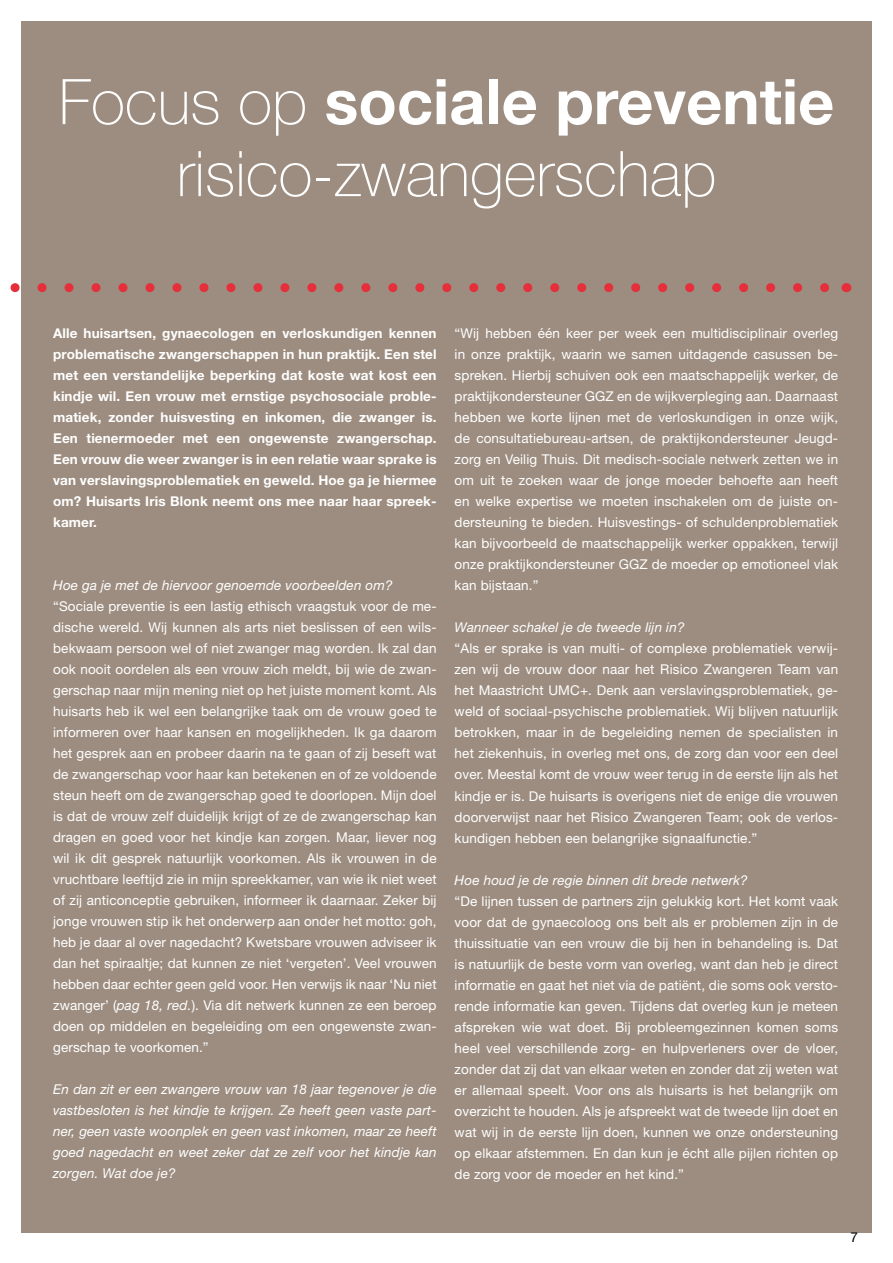
<style>
.page{position:relative;width:893px;height:1263px;background:#fff}
.page>*{position:absolute;margin:0;border:0;box-sizing:border-box;transform-origin:0 0}
.t1{font:100 63px/72px "Helvetica Neue";color:#fff;text-align:center}
.t2{font:13.5px/21px "Helvetica Neue";letter-spacing:.01em;color:#fff;text-align:justify}
.t3{font:700 13.5px/21px "Helvetica Neue";letter-spacing:.01em;color:#fff;text-align:justify}
.t4{font:italic 13.5px/21px "Helvetica Neue";letter-spacing:.01em;color:#fff;text-align:justify}
.t5{font:13.5px "Helvetica Neue";color:#000}
.s1{font-weight:700}
.s2{font-style:italic}
</style>
<div class="page">
<div style="left:21px;top:21px;width:851px;height:1212px;background:#9d8d80"></div>
<svg style="left:10px;top:283px;width:819px;height:9px"></svg>
<h1 class="t1" style="left:59px;top:66px;width:777px">Focus op <span class="s1">sociale preventie </span>risico-zwangerschap</h1>
<p class="t3" style="left:53px;top:322px;width:385px">Alle huisartsen, gynaecologen en verloskundigen kennen problematische zwangerschappen in hun praktijk. Een stel met een verstandelijke beperking dat koste wat kost een kindje wil. Een vrouw met ernstige psychosociale proble&shy;matiek, zonder huisvesting en inkomen, die zwanger is.<br>Een tienermoeder met een ongewenste zwangerschap.<br>Een vrouw die weer zwanger is in een relatie waar sprake is van verslavingsproblematiek en geweld. Hoe ga je hiermee om? Huisarts Iris Blonk neemt ons mee naar haar spreek&shy;kamer.</p>
<p class="t4" style="left:53px;top:574px;width:341px">Hoe ga je met de hiervoor genoemde voorbeelden om?</p>
<p class="t2" style="left:53px;top:596px;width:385px">“Sociale preventie is een lastig ethisch vraagstuk voor de me&shy;dische wereld. Wij kunnen als arts niet beslissen of een wils&shy;bekwaam persoon wel of niet zwanger mag worden. Ik zal dan ook nooit oordelen als een vrouw zich meldt, bij wie de zwan&shy;gerschap naar mijn mening niet op het juiste moment komt. Als huisarts heb ik wel een belangrijke taak om de vrouw goed te informeren over haar kansen en mogelijkheden. Ik ga daarom het gesprek aan en probeer daarin na te gaan of zij beseft wat de zwangerschap voor haar kan betekenen en of ze voldoende steun heeft om de zwangerschap goed te doorlopen. Mijn doel is dat de vrouw zelf duidelijk krijgt of ze de zwangerschap kan dragen en goed voor het kindje kan zorgen. Maar, liever nog wil ik dit gesprek natuurlijk voorkomen. Als ik vrouwen in de vruchtbare leeftijd zie in mijn spreekkamer, van wie ik niet weet of zij anticonceptie gebruiken, informeer ik daarnaar. Zeker bij jonge vrouwen stip ik het onderwerp aan onder het motto: goh, heb je daar al over nagedacht? Kwetsbare vrouwen adviseer ik dan het spiraaltje; dat kunnen ze niet ‘vergeten’. Veel vrouwen hebben daar echter geen geld voor. Hen verwijs ik naar ‘Nu niet zwanger’ (<span class="s2">pag 18, red.</span>). Via dit netwerk kunnen ze een beroep doen op middelen en begeleiding om een ongewenste zwan&shy;gerschap te voorkomen.”</p>
<p class="t4" style="left:53px;top:1079px;width:385px">En dan zit er een zwangere vrouw van 18 jaar tegenover je die vastbesloten is het kindje te krijgen. Ze heeft geen vaste part&shy;ner, geen vaste woonplek en geen vast inkomen, maar ze heeft goed nagedacht en weet zeker dat ze zelf voor het kindje kan zorgen. Wat doe je?</p>
<p class="t2" style="left:455px;top:323px;width:385px">“Wij hebben één keer per week een multidisciplinair overleg in onze praktijk, waarin we samen uitdagende casussen be&shy;spreken. Hierbij schuiven ook een maatschappelijk werker, de praktijkondersteuner GGZ en de wijkverpleging aan. Daarnaast hebben we korte lijnen met de verloskundigen in onze wijk, de consultatiebureau-artsen, de praktijkondersteuner Jeugd&shy;zorg en Veilig Thuis. Dit medisch-sociale netwerk zetten we in om uit te zoeken waar de jonge moeder behoefte aan heeft en welke expertise we moeten inschakelen om de juiste on&shy;dersteuning te bieden. Huisvestings- of schuldenproblematiek kan bijvoorbeeld de maatschappelijk werker oppakken, terwijl onze praktijkondersteuner GGZ de moeder op emotioneel vlak kan bijstaan.”</p>
<p class="t4" style="left:455px;top:617px;width:231px">Wanneer schakel je de tweede lijn in?</p>
<p class="t2" style="left:455px;top:638px;width:385px">“Als er sprake is van multi- of complexe problematiek verwij&shy;zen wij de vrouw door naar het Risico Zwangeren Team van het Maastricht UMC+. Denk aan verslavingsproblematiek, ge&shy;weld of sociaal-psychische problematiek. Wij blijven natuurlijk betrokken, maar in de begeleiding nemen de specialisten in het ziekenhuis, in overleg met ons, de zorg dan voor een deel over. Meestal komt de vrouw weer terug in de eerste lijn als het kindje er is. De huisarts is overigens niet de enige die vrouwen doorverwijst naar het Risico Zwangeren Team; ook de verlos&shy;kundigen hebben een belangrijke signaalfunctie.”</p>
<p class="t4" style="left:455px;top:869px;width:295px">Hoe houd je de regie binnen dit brede netwerk?</p>
<p class="t2" style="left:455px;top:890px;width:385px">“De lijnen tussen de partners zijn gelukkig kort. Het komt vaak voor dat de gynaecoloog ons belt als er problemen zijn in de thuissituatie van een vrouw die bij hen in behandeling is. Dat is natuurlijk de beste vorm van overleg, want dan heb je direct informatie en gaat het niet via de patiënt, die soms ook versto&shy;rende informatie kan geven. Tijdens dat overleg kun je meteen afspreken wie wat doet. Bij probleemgezinnen komen soms heel veel verschillende zorg- en hulpverleners over de vloer, zonder dat zij dat van elkaar weten en zonder dat zij weten wat er allemaal speelt. Voor ons als huisarts is het belangrijk om overzicht te houden. Als je afspreekt wat de tweede lijn doet en wat wij in de eerste lijn doen, kunnen we onze ondersteuning op elkaar afstemmen. En dan kun je écht alle pijlen richten op de zorg voor de moeder en het kind.”</p>
<p class="t5" style="left:850px;top:1227px;width:9px">7</p>
</div>
